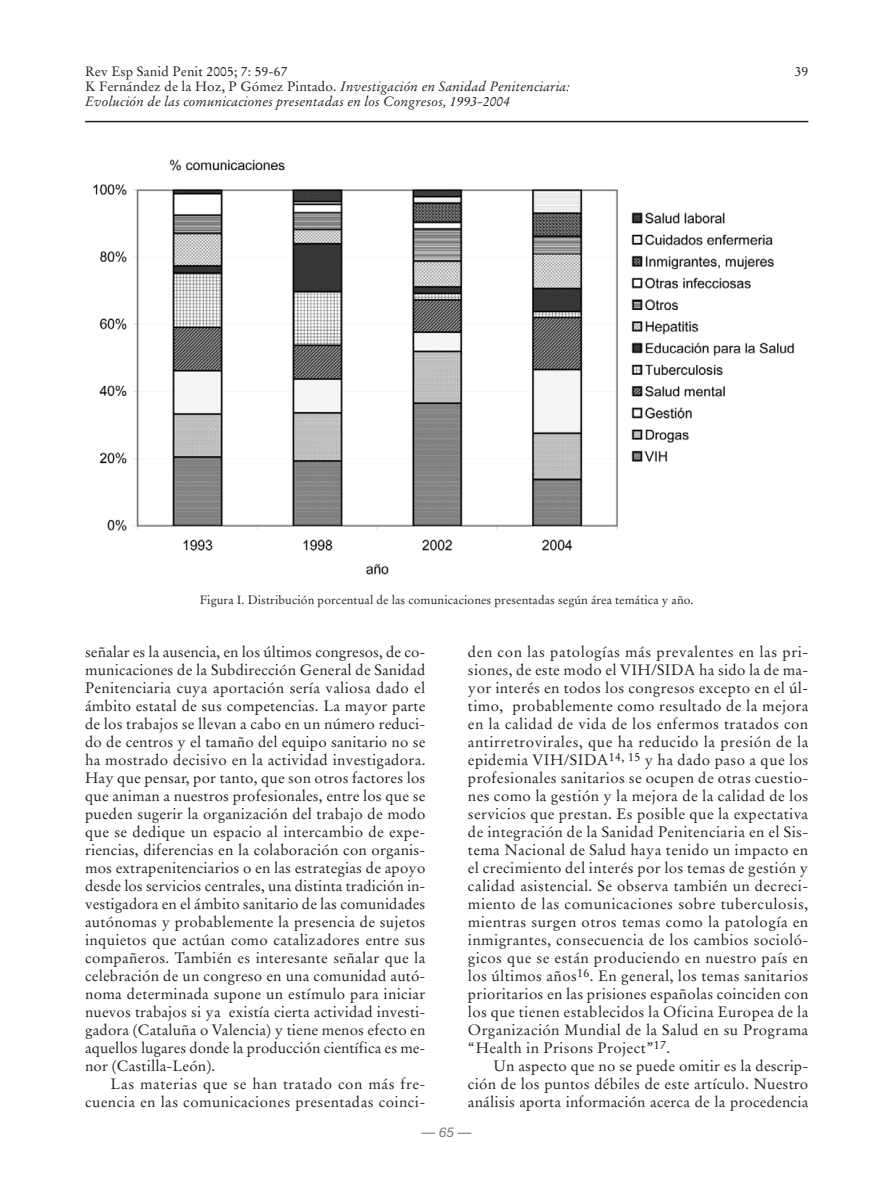
<style>
.page{position:relative;width:893px;height:1191px;background:#fff}
.page>*{position:absolute;margin:0;border:0;box-sizing:border-box;transform-origin:0 0}
.t1{font:15px/18px "Stempel Garamond";letter-spacing:.025em;color:#231f20;text-align:justify}
.t2{font:italic 13.5px/15px "Stempel Garamond";letter-spacing:.01em;color:#231f20}
.t3{font:13.5px "Stempel Garamond";letter-spacing:.01em;color:#231f20}
.t4{font:italic 13.5px "Helvetica Neue";color:#77787b}
.t5{font:12px "Stempel Garamond";letter-spacing:.01em;color:#231f20}
.s1{font-style:normal}
</style>
<div class="page">
<hr style="left:85px;top:121px;width:723px;height:1px;background:#231f20">
<img style="left:93px;top:159px;width:702px;height:416px">
<p class="t3" style="left:85px;top:65px;width:204px">Rev Esp Sanid Penit 2005; 7: 59-67</p>
<p class="t3" style="left:794px;top:65px;width:15px">39</p>
<p class="t2" style="left:85px;top:80px;width:486px"><span class="s1">K Fernández de la Hoz, P Gómez Pintado.</span> Investigación en Sanidad Penitenciaria:<br>Evolución de las comunicaciones presentadas en los Congresos, 1993-2004</p>
<p class="t5" style="left:200px;top:595px;width:495px">Figura I. Distribución porcentual de las comunicaciones presentadas según área temática y año.</p>
<p class="t1" style="left:85px;top:644px;width:342px">señalar es la ausencia, en los últimos congresos, de co&shy;municaciones de la Subdirección General de Sanidad Penitenciaria cuya aportación sería valiosa dado el ámbito estatal de sus competencias. La mayor parte de los trabajos se llevan a cabo en un número reduci&shy;do de centros y el tamaño del equipo sanitario no se ha mostrado decisivo en la actividad investigadora.<br>Hay que pensar, por tanto, que son otros factores los que animan a nuestros profesionales, entre los que se pueden sugerir la organización del trabajo de modo que se dedique un espacio al intercambio de expe&shy;riencias, diferencias en la colaboración con organis&shy;mos extrapenitenciarios o en las estrategias de apoyo desde los servicios centrales, una distinta tradición in&shy;vestigadora en el ámbito sanitario de las comunidades autónomas y probablemente la presencia de sujetos inquietos que actúan como catalizadores entre sus compañeros. También es interesante señalar que la celebración de un congreso en una comunidad autó&shy;noma determinada supone un estímulo para iniciar nuevos trabajos si ya existía cierta actividad investi&shy;gadora (Cataluña o Valencia) y tiene menos efecto en aquellos lugares donde la producción científica es me&shy;nor (Castilla-León).</p>
<p class="t1" style="left:85px;top:1076px;width:342px;text-align:right">Las materias que se han tratado con más fre&shy;cuencia en las comunicaciones presentadas coinci-</p>
<p class="t1" style="left:468px;top:644px;width:342px">den con las patologías más prevalentes en las pri&shy;siones, de este modo el VIH/SIDA ha sido la de ma&shy;yor interés en todos los congresos excepto en el úl&shy;timo, probablemente como resultado de la mejora en la calidad de vida de los enfermos tratados con antirretrovirales, que ha reducido la presión de la epidemia VIH/SIDA<sup>14,</sup> <sup>15</sup> y ha dado paso a que los profesionales sanitarios se ocupen de otras cuestio&shy;nes como la gestión y la mejora de la calidad de los servicios que prestan. Es posible que la expectativa de integración de la Sanidad Penitenciaria en el Sis&shy;tema Nacional de Salud haya tenido un impacto en el crecimiento del interés por los temas de gestión y calidad asistencial. Se observa también un decreci&shy;miento de las comunicaciones sobre tuberculosis, mientras surgen otros temas como la patología en inmigrantes, consecuencia de los cambios socioló&shy;gicos que se están produciendo en nuestro país en los últimos años<sup>16</sup>. En general, los temas sanitarios prioritarios en las prisiones españolas coinciden con los que tienen establecidos la Oficina Europea de la Organización Mundial de la Salud en su Programa “Health in Prisons Project”<sup>17</sup>.</p>
<p class="t1" style="left:468px;top:1058px;width:342px;text-indent:26px">Un aspecto que no se puede omitir es la descrip&shy;ción de los puntos débiles de este artículo. Nuestro análisis aporta información acerca de la procedencia</p>
<p class="t4" style="left:421px;top:1127px;width:51px">— 65 —</p>
</div>
